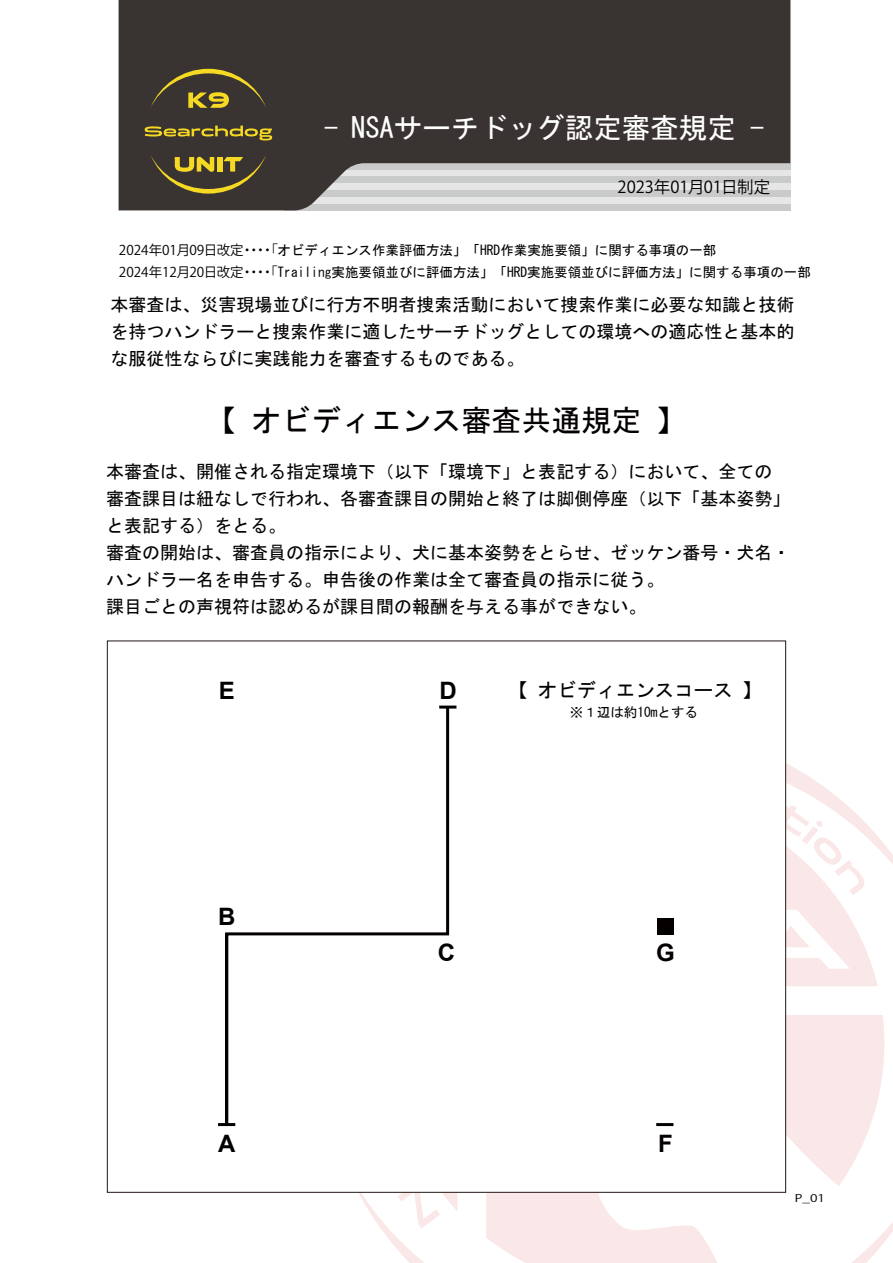
<style>
.page{position:relative;width:893px;height:1263px;background:#fff}
.page>*{position:absolute;margin:0;border:0;box-sizing:border-box;transform-origin:0 0}
.t1{font:30px "MS Gothic";color:#040000}
.t2{font:28.5px "MS Gothic";color:#fff}
.t3{font:700 24px "Arial";color:#040000}
.t4{font:19.5px "MS Gothic";color:#040000}
.t5{font:18px/27px "MS Gothic";color:#040000;text-align:justify}
.t6{font:16.5px "Koz Go Pr 6 N";color:#040000}
.t7{font:13.5px/22.5px "MS Gothic";color:#040000}
.t8{font:10.5px "Koz Go Pr 6 N";color:#040000;scale:1.28 1}
.s1{font-family:"Koz Go Pr 6 N"}
</style>
<div class="page">
<svg style="left:786px;top:924px;width:92px;height:62px;fill:#fae8e8"></svg>
<svg style="left:786px;top:1015px;width:98px;height:147px;background:#fae9e9"></svg>
<svg style="left:359px;top:1162px;width:534px;height:101px"></svg>
<svg style="left:786px;top:726px;width:107px;height:198px"></svg>
<div style="left:107px;top:641px;width:679px;height:552px;background:#fff;border:1px solid #221714"></div>
<hr style="left:218px;top:1123px;width:17px;height:3px;background:#040000">
<hr style="left:656px;top:1123px;width:17px;height:3px;background:#040000">
<hr style="left:439px;top:705px;width:17px;height:3px;background:#040000">
<svg style="left:224px;top:705px;width:227px;height:422px"></svg>
<div style="left:657px;top:918px;width:16px;height:17px;background:#040000"></div>
<svg style="left:119px;top:0;width:671px;height:210px;background:#524d4d"></svg>
<svg style="left:145px;top:126px;width:127px;height:14px;background:#786a2c"></svg>
<svg style="left:151px;top:69px;width:115px;height:39px;background:#594f2f"></svg>
<svg style="left:151px;top:155px;width:115px;height:39px;background:#61562e"></svg>
<h2 class="t2" style="left:324px;top:113px;width:442px">- NSAサーチドッグ認定審査規定 -</h2>
<p class="t6" style="left:618px;top:178px;width:154px">2023年01月01日制定</p>
<p class="t7" style="left:119px;top:239px;width:693px"><span class="s1">2024年01月09日改定・・・・「</span>オビディエンス作業評価方法」「HRD作業実施要領」に関する事項の一部<br><span class="s1">2024年12月20日改定・・・・「</span>Trailing実施要領並びに評価方法」「HRD実施要領並びに評価方法」に関する事項の一部</p>
<p class="t5" style="left:110px;top:291px;width:685px">本審査は、災害現場並びに行方不明者捜索活動において捜索作業に必要な知識と技術を持つハンドラーと捜索作業に適したサーチドッグとしての環境への適応性と基本的な服従性ならびに実践能力を審査するものである。</p>
<h1 class="t1" style="left:206px;top:405px;width:481px">【 オビディエンス審査共通規定 】</h1>
<p class="t5" style="left:106px;top:458px;width:686px;text-align:left">本審査は、開催される指定環境下（以下「環境下」と表記する）において、全ての審査課目は紐なしで行われ、各審査課目の開始と終了は脚側停座（以下「基本姿勢」と表記する）をとる。<br>審査の開始は、審査員の指示により、犬に基本姿勢をとらせ、ゼッケン番号・犬名・ハンドラー名を申告する。申告後の作業は全て審査員の指示に従う。<br>課目ごとの声視符は認めるが課目間の報酬を与える事ができない。</p>
<h3 class="t3" style="left:219px;top:673px;width:18px">E</h3>
<h3 class="t3" style="left:439px;top:673px;width:19px">D</h3>
<p class="t4" style="left:509px;top:680px;width:255px">【 オビディエンスコース 】</p>
<p class="t7" style="left:570px;top:701px;width:130px">※１辺は約10mとする</p>
<h3 class="t3" style="left:218px;top:900px;width:19px">B</h3>
<h3 class="t3" style="left:438px;top:936px;width:19px">C</h3>
<h3 class="t3" style="left:656px;top:936px;width:20px">G</h3>
<h3 class="t3" style="left:218px;top:1126px;width:19px">A</h3>
<h3 class="t3" style="left:658px;top:1126px;width:16px">F</h3>
<p class="t8" style="left:795px;top:1192px;width:25px">P_01</p>
</div>
